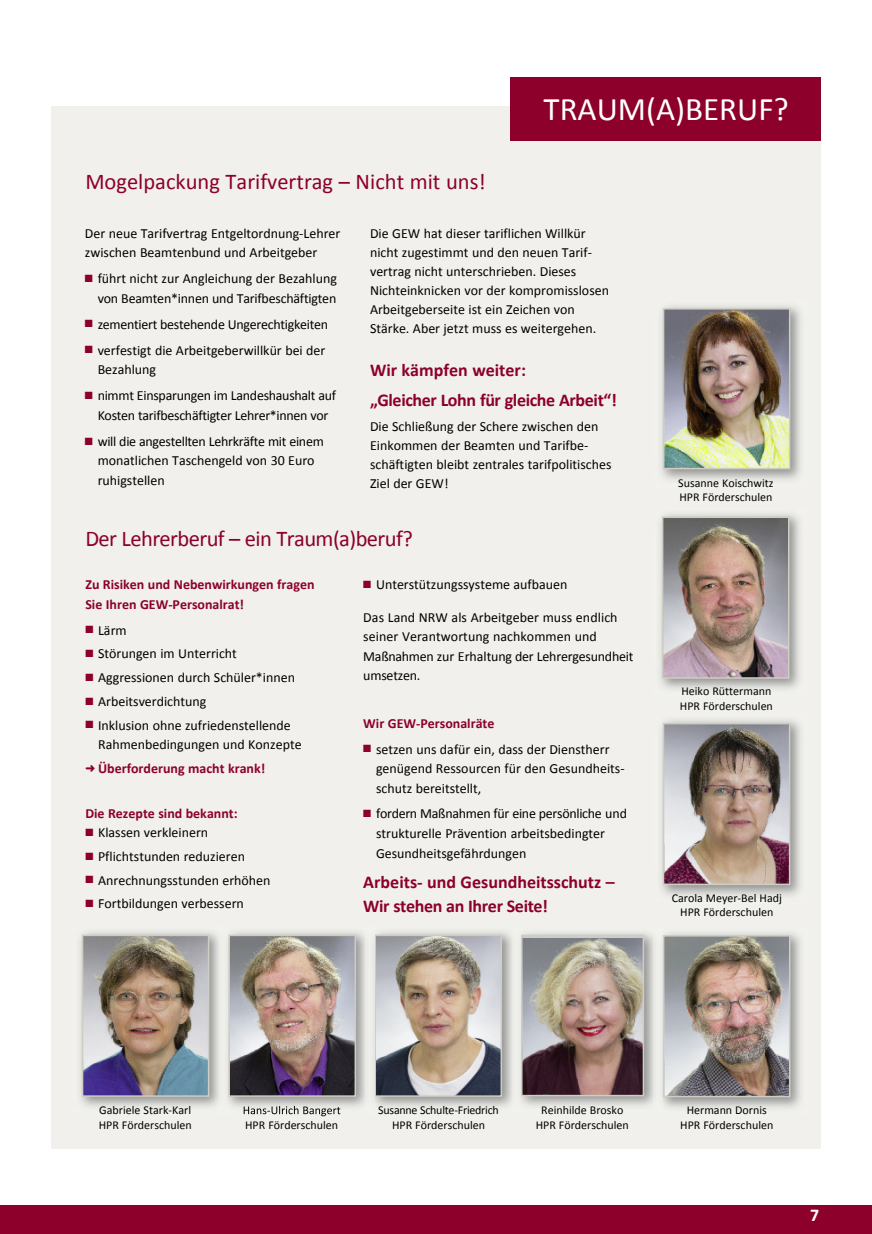
<style>
.page{position:relative;width:872px;height:1234px;background:#fff}
.page>*{position:absolute;margin:0;border:0;box-sizing:border-box;transform-origin:0 0}
.t1{font:33px "Calibri";color:#fff}
.t2{font:22.5px "Calibri";color:#8c002b}
.t3{font:22.5px "Calibri";letter-spacing:-.025em;color:#8c002b}
.t4{font:700 18px/24px "Calibri";color:#8c002b}
.t5{font:700 18px/30.5px "Calibri";letter-spacing:-.02em;color:#8c002b}
.t6{font:700 18px "Calibri";color:#fff}
.t7{font:13.95px/18.9px "Calibri";color:#000}
.t8{font:700 13.95px/19.5px "Calibri";color:#8c002b}
.t9{font:13.95px/19.6px "Calibri";letter-spacing:-.02em;color:#000;text-align:center}
.t10{font:12px/14.4px "Calibri";color:#000;text-align:center}
.t11{font:12px/14.4px "Calibri";letter-spacing:-.02em;color:#000;text-align:center}
.s1{color:#8c002b}
</style>
<div class="page">
<div style="left:0;top:1204px;width:872px;height:29px;background:#8c002b"></div>
<div style="left:51px;top:106px;width:770px;height:1042px;background:#f1f0ec"></div>
<img style="left:375px;top:931px;width:426px;height:177px">
<img style="left:524px;top:937px;width:117px;height:156px">
<div style="left:521px;top:934px;width:123px;height:162px;border:2px solid #cfcdc1"></div>
<img style="left:654px;top:931px;width:8px;height:177px">
<img style="left:666px;top:937px;width:121px;height:156px">
<div style="left:663px;top:934px;width:127px;height:162px;border:2px solid #cfcdc1"></div>
<img style="left:512px;top:931px;width:8px;height:177px">
<img style="left:377px;top:937px;width:122px;height:156px">
<div style="left:374px;top:934px;width:128px;height:162px;border:2px solid #cfcdc1"></div>
<img style="left:80px;top:931px;width:285px;height:183px">
<img style="left:244px;top:1106px;width:22px;height:7px">
<img style="left:231px;top:937px;width:122px;height:156px">
<div style="left:228px;top:934px;width:128px;height:162px;border:2px solid #cfcdc1"></div>
<img style="left:661px;top:719px;width:140px;height:177px">
<img style="left:666px;top:725px;width:121px;height:156px">
<div style="left:663px;top:722px;width:127px;height:162px;border:2px solid #cfcdc1"></div>
<img style="left:85px;top:937px;width:121px;height:156px">
<div style="left:82px;top:934px;width:127px;height:162px;border:2px solid #cfcdc1"></div>
<img style="left:661px;top:305px;width:140px;height:175px">
<img style="left:666px;top:311px;width:121px;height:155px">
<div style="left:663px;top:308px;width:127px;height:161px;border:2px solid #cfcdc1"></div>
<img style="left:660px;top:513px;width:140px;height:176px">
<img style="left:665px;top:519px;width:121px;height:156px">
<div style="left:662px;top:516px;width:127px;height:162px;border:2px solid #cfcdc1"></div>
<div style="left:510px;top:77px;width:311px;height:63px;background:#8c002b"></div>
<h1 class="t1" style="left:543px;top:88px;width:247px">TRAUm(A)BERUF?</h1>
<h2 class="t2" style="left:85px;top:167px;width:402px">mogelpackung Tarifvertrag – nicht mit uns!</h2>
<p class="t7" style="left:85px;top:224px;width:257px">Der neue Tarifvertrag Entgeltordnung-Lehrer zwischen Beamtenbund und Arbeitgeber</p>
<p class="t7" style="left:85px;top:268px;width:254px;line-height:19.6px;text-align:right"><span class="s1">■</span> führt nicht zur Angleichung der Bezahlung von Beamten*innen und Tarifbeschäftigten</p>
<p class="t9" style="left:85px;top:314px;width:245px"><span class="s1">■</span> zementiert bestehende Ungerechtigkeiten</p>
<p class="t7" style="left:98px;top:340px;width:229px;line-height:19.6px;text-indent:-13px"><span class="s1">■</span> verfestigt die Arbeitgeberwillkür bei der<br>Bezahlung</p>
<p class="t9" style="left:85px;top:385px;width:253px"><span class="s1">■</span> nimmt Einsparungen im Landeshaushalt auf<br>Kosten tarifbeschäftigter Lehrer*innen vor</p>
<p class="t7" style="left:98px;top:431px;width:228px;line-height:19.6px;text-indent:-13px"><span class="s1">■</span> will die angestellten Lehrkräfte mit einem monatlichen Taschengeld von 30 Euro ruhigstellen</p>
<p class="t7" style="left:370px;top:224px;width:240px">Die GEW hat dieser tariflichen Willkür nicht zugestimmt und den neuen Tarif&shy;vertrag nicht unterschrieben. Dieses nichteinknicken vor der kompromisslosen Arbeitgeberseite ist ein Zeichen von Stärke. Aber jetzt muss es weitergehen.</p>
<p class="t5" style="left:370px;top:354px;width:248px">Wir kämpfen weiter:<br>„Gleicher Lohn für gleiche Arbeit“!</p>
<p class="t7" style="left:370px;top:417px;width:243px">Die Schließung der Schere zwischen den Einkommen der Beamten und Tarifbe&shy;schäftigten bleibt zentrales tarifpolitisches Ziel der GEW!</p>
<h2 class="t3" style="left:85px;top:524px;width:329px">Der Lehrerberuf – ein Traum(a)beruf?</h2>
<p class="t7" style="left:363px;top:575px;width:206px"><span class="s1">■</span> Unterstützungssysteme aufbauen</p>
<p class="t7" style="left:363px;top:607px;width:272px;line-height:19.5px">Das Land nRW als Arbeitgeber muss endlich seiner Verantwortung nachkommen und maßnahmen zur Erhaltung der Lehrergesundheit umsetzen.</p>
<p class="t8" style="left:363px;top:713px;width:133px">Wir GEW-Personalräte</p>
<p class="t7" style="left:376px;top:738px;width:250px;line-height:19.5px;text-indent:-13px"><span class="s1">■</span> setzen uns dafür ein, dass der Dienstherr genügend Ressourcen für den Gesundheits&shy;schutz bereitstellt,</p>
<p class="t7" style="left:376px;top:803px;width:252px;line-height:19.5px;text-indent:-13px"><span class="s1">■</span> fordern maßnahmen für eine persönliche und strukturelle Prävention arbeitsbedingter<br>Gesundheitsgefährdungen</p>
<p class="t4" style="left:363px;top:869px;width:253px">Arbeits- und Gesundheitsschutz –<br>Wir stehen an Ihrer Seite!</p>
<p class="t8" style="left:85px;top:574px;width:231px">Zu Risiken und Nebenwirkungen fragen<br>Sie Ihren GEW-Personalrat!</p>
<p class="t7" style="left:85px;top:620px;width:43px"><span class="s1">■</span> Lärm</p>
<p class="t7" style="left:85px;top:644px;width:153px"><span class="s1">■</span> Störungen im Unterricht</p>
<p class="t7" style="left:85px;top:668px;width:211px"><span class="s1">■</span> Aggressionen durch Schüler*innen</p>
<p class="t7" style="left:85px;top:691px;width:123px"><span class="s1">■</span> Arbeitsverdichtung</p>
<p class="t7" style="left:98px;top:715px;width:205px;line-height:19.5px;text-indent:-13px"><span class="s1">■</span> Inklusion ohne zufriedenstellende<br>Rahmenbedingungen und Konzepte</p>
<p class="t8" style="left:85px;top:758px;width:181px">➜ Überforderung macht krank!</p>
<p class="t8" style="left:85px;top:802px;width:154px">Die Rezepte sind bekannt:</p>
<p class="t7" style="left:85px;top:822px;width:124px"><span class="s1">■</span> Klassen verkleinern</p>
<p class="t7" style="left:85px;top:846px;width:161px"><span class="s1">■</span> Pflichtstunden reduzieren</p>
<p class="t7" style="left:85px;top:870px;width:187px"><span class="s1">■</span> Anrechnungsstunden erhöhen</p>
<p class="t7" style="left:85px;top:894px;width:160px"><span class="s1">■</span> Fortbildungen verbessern</p>
<p class="t10" style="left:678px;top:475px;width:97px;text-align:left">Susanne Koischwitz<br>HPR Förderschulen</p>
<p class="t10" style="left:680px;top:684px;width:95px;text-align:left">Heiko Rüttermann<br>HPR Förderschulen</p>
<p class="t10" style="left:671px;top:890px;width:112px">Carola meyer-Bel Hadj<br>HPR Förderschulen</p>
<p class="t10" style="left:99px;top:1102px;width:95px;text-align:left">Gabriele Stark-Karl<br>HPR Förderschulen</p>
<p class="t10" style="left:245px;top:1116px;width:95px">HPR Förderschulen</p>
<p class="t11" style="left:378px;top:1102px;width:122px">Susanne Schulte-Friedrich<br>HPR Förderschulen</p>
<p class="t10" style="left:536px;top:1102px;width:95px">Reinhilde Brosko<br>HPR Förderschulen</p>
<p class="t10" style="left:680px;top:1102px;width:95px">Hermann Dornis<br>HPR Förderschulen</p>
<p class="t6" style="left:810px;top:1203px;width:11px">7</p>
</div>
